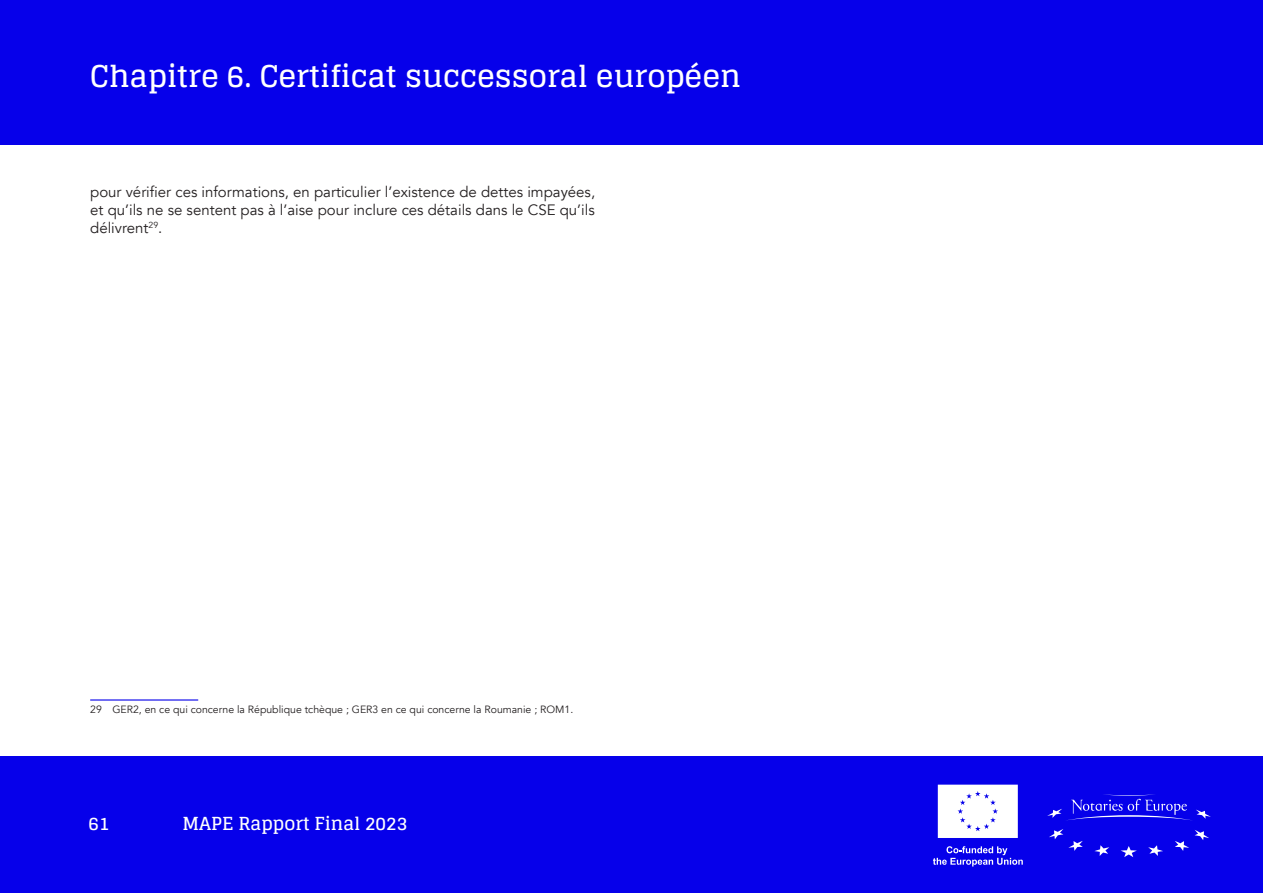
<style>
.page{position:relative;width:1263px;height:893px;background:#fff}
.page>*{position:absolute;margin:0;border:0;box-sizing:border-box;transform-origin:0 0}
.Hoofdstuktitel{font:700 30px "Glegoo";color:#fff}
.t1{font:700 18px "Glegoo";color:#fff}
.Lopende_tekst{font:15px/18px "Avenir";color:#231f20;text-align:justify}
.Voetnoten{font:10.5px "Avenir";color:#231f20}
</style>
<div class="page">
<div style="left:0;top:756px;width:1263px;height:137px;background:#0600ea"></div>
<div style="left:0;top:0;width:1263px;height:144px;background:#0600ea"></div>
<svg style="left:1049px;top:829px;width:34px;height:22px"></svg>
<svg style="left:1094px;top:845px;width:15px;height:11px"></svg>
<svg style="left:1121px;top:846px;width:16px;height:11px"></svg>
<svg style="left:1148px;top:845px;width:15px;height:11px"></svg>
<svg style="left:1175px;top:830px;width:34px;height:21px"></svg>
<svg style="left:1047px;top:794px;width:164px;height:26px"></svg>
<div style="left:938px;top:785px;width:80px;height:53px;background:#fff"></div>
<svg style="left:933px;top:846px;width:90px;height:20px"></svg>
<hr style="left:90px;top:699px;width:108px;height:2px;background:#0600ea">
<p class="Hoofdstuktitel" style="left:90px;top:59px;width:652px">Chapitre 6. Certificat successoral européen</p>
<p class="Lopende_tekst" style="left:90px;top:183px;width:506px">pour vérifier ces informations, en particulier l’existence de dettes impayées, et qu’ils ne se sentent pas à l’aise pour inclure ces détails dans le CSE qu’ils délivrent<sup>29</sup>.</p>
<p class="Voetnoten" style="left:90px;top:703px;width:485px">29 GER2, en ce qui concerne la République tchèque ; GER3 en ce qui concerne la Roumanie ; ROM1.</p>
<p class="t1" style="left:89px;top:813px;width:23px">61</p>
<p class="t1" style="left:182px;top:813px;width:226px">MAPE Rapport Final 2023</p>
</div>
